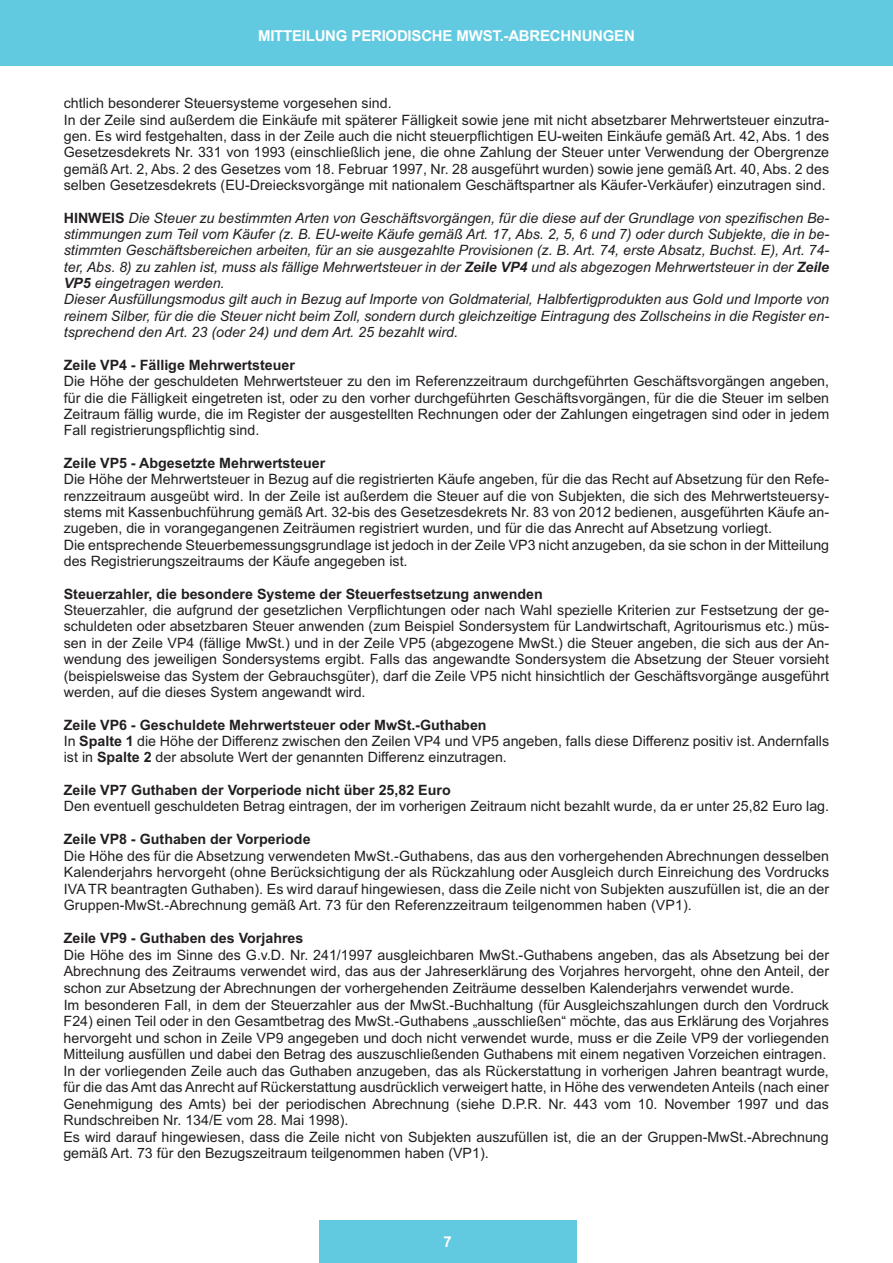
<style>
.page{position:relative;width:893px;height:1263px;background:#fff}
.page>*{position:absolute;margin:0;border:0;box-sizing:border-box;transform-origin:0 0}
.t1{font:700 15px "Arial";letter-spacing:-.015em;color:#fff}
.t2{font:14.25px/16.4px "Arial";color:#231f20}
.t3{font:italic 14.25px/16.4px "Arial";color:#231f20}
.t4{font:700 14.25px "Arial";color:#231f20}
.s1{font-weight:700;font-style:normal}
.s2{font-weight:700}
</style>
<div class="page">
<div style="left:319px;top:1220px;width:257px;height:43px;background:#61cae0"></div>
<div style="left:0;top:0;width:893px;height:66px;background:#61cae0"></div>
<p class="t1" style="left:258px;top:27px;width:378px">MITTEILUNG PERIODISCHE MWST.-ABRECHNUNGEN</p>
<p class="t2" style="left:64px;top:95px;width:767px">chtlich besonderer Steuersysteme vorgesehen sind.<br>In der Zeile sind außerdem die Einkäufe mit späterer Fälligkeit sowie jene mit nicht absetzbarer Mehrwertsteuer einzutra&shy;gen. Es wird festgehalten, dass in der Zeile auch die nicht steuerpflichtigen EU-weiten Einkäufe gemäß Art. 42, Abs. 1 des Gesetzesdekrets Nr. 331 von 1993 (einschließlich jene, die ohne Zahlung der Steuer unter Verwendung der Obergrenze gemäß Art. 2, Abs. 2 des Gesetzes vom 18. Februar 1997, Nr. 28 ausgeführt wurden) sowie jene gemäß Art. 40, Abs. 2 des selben Gesetzesdekrets (EU-Dreiecksvorgänge mit nationalem Geschäftspartner als Käufer-Verkäufer) einzutragen sind.</p>
<p class="t3" style="left:64px;top:210px;width:767px"><span class="s1">HINWEIS</span> Die Steuer zu bestimmten Arten von Geschäftsvorgängen, für die diese auf der Grundlage von spezifischen Be&shy;stimmungen zum Teil vom Käufer (z. B. EU-weite Käufe gemäß Art. 17, Abs. 2, 5, 6 und 7) oder durch Subjekte, die in be&shy;stimmten Geschäftsbereichen arbeiten, für an sie ausgezahlte Provisionen (z. B. Art. 74, erste Absatz, Buchst. E), Art. 74- ter, Abs. 8) zu zahlen ist, muss als fällige Mehrwertsteuer in der <span class="s2">Zeile VP4</span> und als abgezogen Mehrwertsteuer in der <span class="s2">Zeile VP5</span> eingetragen werden.<br>Dieser Ausfüllungsmodus gilt auch in Bezug auf Importe von Goldmaterial, Halbfertigprodukten aus Gold und Importe von reinem Silber, für die die Steuer nicht beim Zoll, sondern durch gleichzeitige Eintragung des Zollscheins in die Register en&shy;tsprechend den Art. 23 (oder 24) und dem Art. 25 bezahlt wird.</p>
<p class="t4" style="left:64px;top:357px;width:233px">Zeile VP4 - Fällige Mehrwertsteuer</p>
<p class="t2" style="left:64px;top:373px;width:767px;text-align:justify">Die Höhe der geschuldeten Mehrwertsteuer zu den im Referenzzeitraum durchgeführten Geschäftsvorgängen angeben, für die die Fälligkeit eingetreten ist, oder zu den vorher durchgeführten Geschäftsvorgängen, für die die Steuer im selben Zeitraum fällig wurde, die im Register der ausgestellten Rechnungen oder der Zahlungen eingetragen sind oder in jedem Fall registrierungspflichtig sind.</p>
<p class="t4" style="left:64px;top:455px;width:263px">Zeile VP5 - Abgesetzte Mehrwertsteuer</p>
<p class="t2" style="left:64px;top:471px;width:767px">Die Höhe der Mehrwertsteuer in Bezug auf die registrierten Käufe angeben, für die das Recht auf Absetzung für den Refe&shy;renzzeitraum ausgeübt wird. In der Zeile ist außerdem die Steuer auf die von Subjekten, die sich des Mehrwertsteuersy&shy;stems mit Kassenbuchführung gemäß Art. 32-bis des Gesetzesdekrets Nr. 83 von 2012 bedienen, ausgeführten Käufe an&shy;zugeben, die in vorangegangenen Zeiträumen registriert wurden, und für die das Anrecht auf Absetzung vorliegt.<br>Die entsprechende Steuerbemessungsgrundlage ist jedoch in der Zeile VP3 nicht anzugeben, da sie schon in der Mitteilung des Registrierungszeitraums der Käufe angegeben ist.</p>
<p class="t4" style="left:64px;top:585px;width:481px">Steuerzahler, die besondere Systeme der Steuerfestsetzung anwenden</p>
<p class="t2" style="left:64px;top:602px;width:767px;text-align:justify">Steuerzahler, die aufgrund der gesetzlichen Verpflichtungen oder nach Wahl spezielle Kriterien zur Festsetzung der ge&shy;schuldeten oder absetzbaren Steuer anwenden (zum Beispiel Sondersystem für Landwirtschaft, Agritourismus etc.) müs&shy;sen in der Zeile VP4 (fällige MwSt.) und in der Zeile VP5 (abgezogene MwSt.) die Steuer angeben, die sich aus der An&shy;wendung des jeweiligen Sondersystems ergibt. Falls das angewandte Sondersystem die Absetzung der Steuer vorsieht (beispielsweise das System der Gebrauchsgüter), darf die Zeile VP5 nicht hinsichtlich der Geschäftsvorgänge ausgeführt werden, auf die dieses System angewandt wird.</p>
<p class="t2" style="left:64px;top:716px;width:767px"><span class="s2">Zeile VP6 - Geschuldete Mehrwertsteuer oder MwSt.-Guthaben<br></span>In <span class="s2">Spalte 1</span> die Höhe der Differenz zwischen den Zeilen VP4 und VP5 angeben, falls diese Differenz positiv ist. Andernfalls ist in <span class="s2">Spalte 2</span> der absolute Wert der genannten Differenz einzutragen.</p>
<p class="t4" style="left:64px;top:782px;width:388px">Zeile VP7 Guthaben der Vorperiode nicht über 25,82 Euro</p>
<p class="t2" style="left:64px;top:798px;width:767px">Den eventuell geschuldeten Betrag eintragen, der im vorherigen Zeitraum nicht bezahlt wurde, da er unter 25,82 Euro lag.</p>
<p class="t4" style="left:64px;top:831px;width:248px">Zeile VP8 - Guthaben der Vorperiode</p>
<p class="t2" style="left:64px;top:848px;width:767px;text-align:justify">Die Höhe des für die Absetzung verwendeten MwSt.-Guthabens, das aus den vorhergehenden Abrechnungen desselben Kalenderjahrs hervorgeht (ohne Berücksichtigung der als Rückzahlung oder Ausgleich durch Einreichung des Vordrucks IVA TR beantragten Guthaben). Es wird darauf hingewiesen, dass die Zeile nicht von Subjekten auszufüllen ist, die an der Gruppen-MwSt.-Abrechnung gemäß Art. 73 für den Referenzzeitraum teilgenommen haben (VP1).</p>
<p class="t4" style="left:64px;top:930px;width:241px">Zeile VP9 - Guthaben des Vorjahres</p>
<p class="t2" style="left:63px;top:947px;width:767px">Die Höhe des im Sinne des G.v.D. Nr. 241/1997 ausgleichbaren MwSt.-Guthabens angeben, das als Absetzung bei der Abrechnung des Zeitraums verwendet wird, das aus der Jahreserklärung des Vorjahres hervorgeht, ohne den Anteil, der schon zur Absetzung der Abrechnungen der vorhergehenden Zeiträume desselben Kalenderjahrs verwendet wurde.<br>Im besonderen Fall, in dem der Steuerzahler aus der MwSt.-Buchhaltung (für Ausgleichszahlungen durch den Vordruck F24) einen Teil oder in den Gesamtbetrag des MwSt.-Guthabens „ausschließen“ möchte, das aus Erklärung des Vorjahres hervorgeht und schon in Zeile VP9 angegeben und doch nicht verwendet wurde, muss er die Zeile VP9 der vorliegenden Mitteilung ausfüllen und dabei den Betrag des auszuschließenden Guthabens mit einem negativen Vorzeichen eintragen.<br>In der vorliegenden Zeile auch das Guthaben anzugeben, das als Rückerstattung in vorherigen Jahren beantragt wurde, für die das Amt das Anrecht auf Rückerstattung ausdrücklich verweigert hatte, in Höhe des verwendeten Anteils (nach einer Genehmigung des Amts) bei der periodischen Abrechnung (siehe D.P.R. Nr. 443 vom 10. November 1997 und das Rundschreiben Nr. 134/E vom 28. Mai 1998).<br>Es wird darauf hingewiesen, dass die Zeile nicht von Subjekten auszufüllen ist, die an der Gruppen-MwSt.-Abrechnung gemäß Art. 73 für den Bezugszeitraum teilgenommen haben (VP1).</p>
<p class="t1" style="left:443px;top:1233px;width:10px">7</p>
</div>
